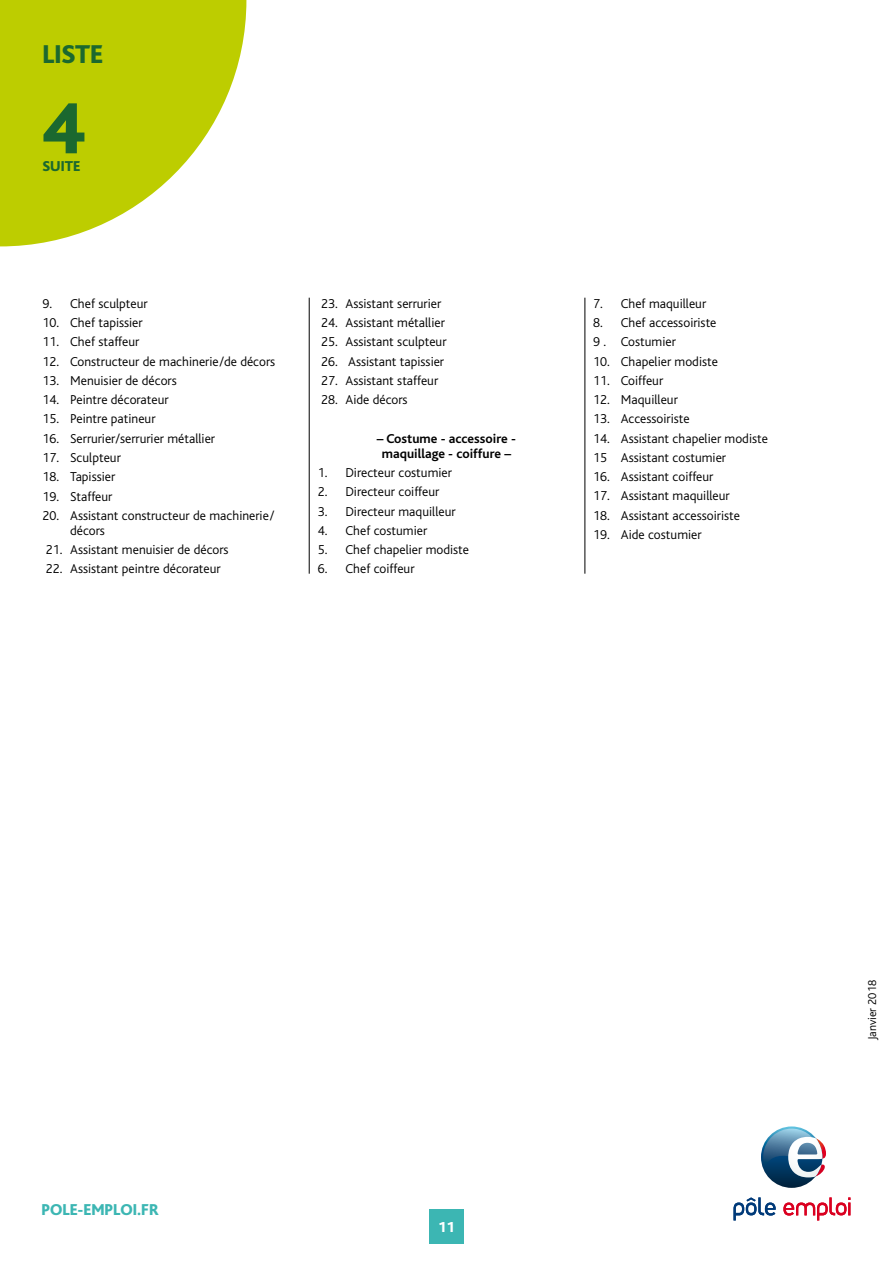
<style>
.page{position:relative;width:893px;height:1263px;background:#fff}
.page>*{position:absolute;margin:0;border:0;box-sizing:border-box;transform-origin:0 0}
.t1{font:800 75px "Bliss";color:#1b682f}
.t2{font:800 27px "Bliss";color:#1b682f}
.t3{font:800 16.5px "Bliss";color:#3cb6b3}
.t4{font:800 15px "Bliss";color:#1b682f}
.t5{font:800 15px "Bliss";color:#fff}
.t6{font:300 13.5px/19.2px "Bliss";color:#000}
.t7{font:700 13.5px/15px "Bliss";color:#000;text-align:center}
.t8{font:300 12px "Bliss";color:#000}
</style>
<div class="page">
<svg style="left:0;top:0;width:246px;height:246px;fill:#bdcd00"></svg>
<svg style="left:761px;top:1126px;width:61px;height:62px"></svg>
<svg style="left:763px;top:1128px;width:63px;height:49px"></svg>
<svg style="left:733px;top:1197px;width:43px;height:23px"></svg>
<svg style="left:783px;top:1197px;width:67px;height:23px"></svg>
<div style="left:429px;top:1209px;width:34px;height:34px;background:#3cb6b3"></div>
<hr style="left:309px;top:298px;width:1px;height:276px;background:#000">
<hr style="left:584px;top:298px;width:1px;height:276px;background:#000">
<h2 class="t2" style="left:43px;top:40px;width:62px">LISTE</h2>
<h1 class="t1" style="left:43px;top:90px;width:43px">4</h1>
<p class="t4" style="left:43px;top:158px;width:39px">SUITE</p>
<p class="t6" style="left:43px;top:294px;width:107px">9. Chef sculpteur</p>
<p class="t6" style="left:43px;top:313px;width:102px">10. Chef tapissier</p>
<p class="t6" style="left:43px;top:333px;width:98px">11. Chef staffeur</p>
<p class="t6" style="left:43px;top:352px;width:234px">12. Constructeur de machinerie/de décors</p>
<p class="t6" style="left:43px;top:371px;width:136px">13. Menuisier de décors</p>
<p class="t6" style="left:43px;top:390px;width:128px">14. Peintre décorateur</p>
<p class="t6" style="left:43px;top:410px;width:115px">15. Peintre patineur</p>
<p class="t6" style="left:43px;top:429px;width:174px">16. Serrurier/serrurier métallier</p>
<p class="t6" style="left:43px;top:448px;width:80px">17. Sculpteur</p>
<p class="t6" style="left:43px;top:467px;width:74px">18. Tapissier</p>
<p class="t6" style="left:43px;top:487px;width:71px">19. Staffeur</p>
<p class="t6" style="left:70px;top:508px;width:206px;line-height:15px;text-indent:-28px">20. Assistant constructeur de machinerie/ décors</p>
<p class="t6" style="left:46px;top:540px;width:184px">21. Assistant menuisier de décors</p>
<p class="t6" style="left:46px;top:559px;width:176px">22. Assistant peintre décorateur</p>
<p class="t6" style="left:321px;top:294px;width:122px">23. Assistant serrurier</p>
<p class="t6" style="left:321px;top:313px;width:125px">24. Assistant métallier</p>
<p class="t6" style="left:321px;top:333px;width:127px">25. Assistant sculpteur</p>
<p class="t6" style="left:321px;top:352px;width:124px">26. Assistant tapissier</p>
<p class="t6" style="left:321px;top:371px;width:119px">27. Assistant staffeur</p>
<p class="t6" style="left:321px;top:390px;width:88px">28. Aide décors</p>
<p class="t7" style="left:377px;top:431px;width:141px">– Costume - accessoire - maquillage - coiffure –</p>
<p class="t6" style="left:318px;top:463px;width:136px">1. Directeur costumier</p>
<p class="t6" style="left:318px;top:482px;width:123px">2. Directeur coiffeur</p>
<p class="t6" style="left:318px;top:502px;width:139px">3. Directeur maquilleur</p>
<p class="t6" style="left:318px;top:521px;width:111px">4. Chef costumier</p>
<p class="t6" style="left:318px;top:540px;width:153px">5. Chef chapelier modiste</p>
<p class="t6" style="left:318px;top:559px;width:98px">6. Chef coiffeur</p>
<p class="t6" style="left:593px;top:294px;width:115px">7. Chef maquilleur</p>
<p class="t6" style="left:593px;top:313px;width:125px">8. Chef accessoiriste<br>9 . Costumier</p>
<p class="t6" style="left:593px;top:352px;width:126px">10. Chapelier modiste</p>
<p class="t6" style="left:593px;top:371px;width:72px">11. Coiffeur</p>
<p class="t6" style="left:593px;top:390px;width:86px">12. Maquilleur</p>
<p class="t6" style="left:593px;top:410px;width:98px">13. Accessoiriste</p>
<p class="t6" style="left:593px;top:429px;width:176px">14. Assistant chapelier modiste<br>15 Assistant costumier</p>
<p class="t6" style="left:593px;top:467px;width:122px">16. Assistant coiffeur</p>
<p class="t6" style="left:593px;top:487px;width:138px">17. Assistant maquilleur</p>
<p class="t6" style="left:593px;top:506px;width:148px">18. Assistant accessoiriste</p>
<p class="t6" style="left:593px;top:525px;width:110px">19. Aide costumier</p>
<p class="t3" style="left:41px;top:1201px;width:119px">POLE-EMPLOI.FR</p>
<p class="t5" style="left:438px;top:1219px;width:18px">11</p>
<p class="t8" style="left:866px;top:1040px;width:61px;rotate:-90deg">Janvier 2018</p>
</div>
